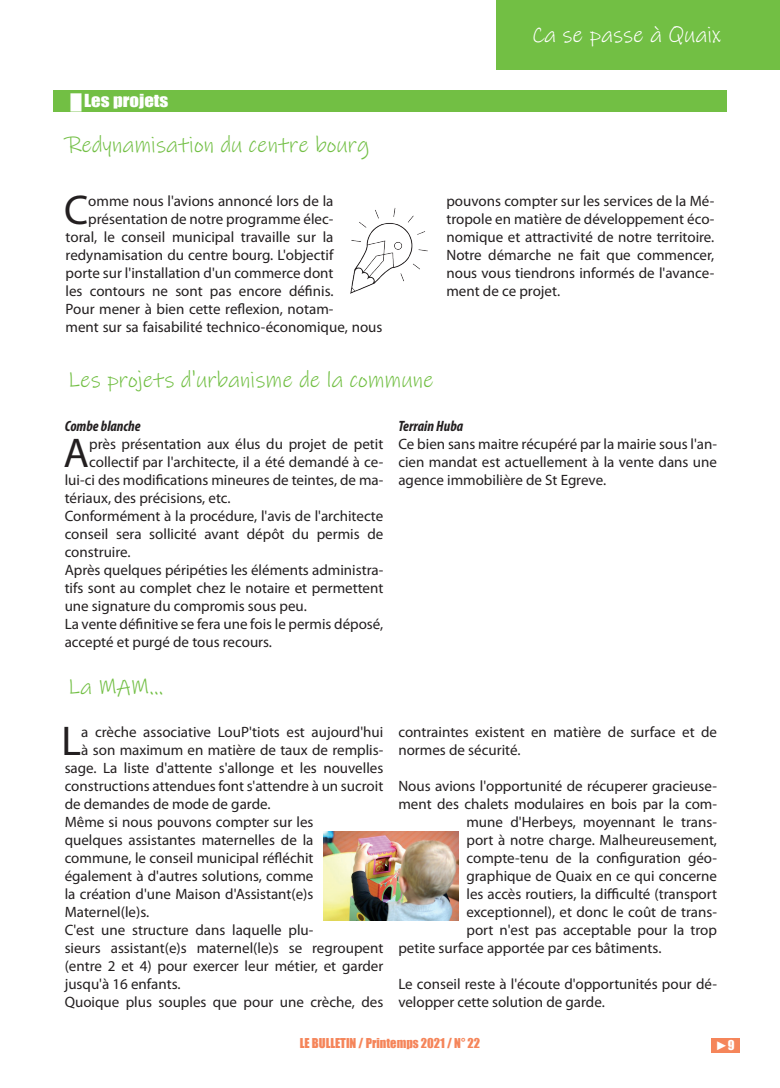
<style>
.page{position:relative;width:780px;height:1088px;background:#fff}
.page>*{position:absolute;margin:0;border:0;box-sizing:border-box;transform-origin:0 0}
.t1{font:41.75px "Myriad Pro";color:#231f20}
.t2{font:22.5px "Ink Free";color:#72bf44}
.t3{font:22.5px "Ink Free";color:#fff}
.t4{font:16.5px "Impact";color:#fff;scale:1.14 1}
.t5{font:15px/18px "Myriad Pro";color:#231f20;text-align:justify}
.t6{font:italic 700 condensed 15px "Myriad Pro";color:#231f20}
.t7{font:12.5px "Impact";color:#f5855a}
.t8{font:12.5px "Impact";color:#fff}
.s1{font-size:15px}
</style>
<div class="page">
<div style="left:53px;top:90px;width:673px;height:22px;background:#72bf44"></div>
<div style="left:710px;top:1038px;width:29px;height:14px;background:#f5855a"></div>
<img style="left:350px;top:208px;width:78px;height:86px">
<img style="left:323px;top:831px;width:135px;height:90px">
<div style="left:496px;top:0;width:284px;height:69px;background:#72bf44"></div>
<h2 class="t3" style="left:531px;top:22px;width:191px">Ca se passe à Quaix</h2>
<p class="t4" style="left:71px;top:88px;width:87px"><span class="s1">█</span> Les projets</p>
<h2 class="t2" style="left:67px;top:132px;width:303px">Redynamisation du centre bourg</h2>
<h1 class="t1" style="left:64px;top:184px;width:26px">C</h1>
<p class="t5" style="left:88px;top:192px;width:247px">omme nous l'avions annoncé lors de la</p>
<p class="t5" style="left:88px;top:210px;width:247px">présentation de notre programme élec-</p>
<p class="t5" style="left:66px;top:228px;width:269px">toral, le conseil municipal travaille sur la</p>
<p class="t5" style="left:66px;top:246px;width:269px">redynamisation du centre bourg. L'objectif</p>
<p class="t5" style="left:66px;top:264px;width:269px">porte sur l'installation d'un commerce dont</p>
<p class="t5" style="left:66px;top:282px;width:269px">les contours ne sont pas encore définis.</p>
<p class="t5" style="left:66px;top:300px;width:269px">Pour mener à bien cette reflexion, notam-</p>
<p class="t5" style="left:66px;top:318px;width:318px">ment sur sa faisabilité technico-économique, nous</p>
<h2 class="t2" style="left:67px;top:366px;width:367px">Les projets d'urbanisme de la commune</h2>
<p class="t5" style="left:446px;top:192px;width:269px">pouvons compter sur les services de la Mé&shy;tropole en matière de développement éco&shy;nomique et attractivité de notre territoire.<br>Notre démarche ne fait que commencer, nous vous tiendrons informés de l'avance&shy;ment de ce projet.</p>
<p class="t6" style="left:65px;top:417px;width:77px">Combe blanche</p>
<h1 class="t1" style="left:64px;top:428px;width:27px">A</h1>
<p class="t5" style="left:89px;top:435px;width:295px">près présentation aux élus du projet de petit</p>
<p class="t5" style="left:89px;top:453px;width:296px">collectif par l'architecte, il a été demandé à ce-</p>
<p class="t5" style="left:65px;top:471px;width:320px">lui-ci des modifications mineures de teintes, de ma-</p>
<p class="t5" style="left:65px;top:489px;width:167px">tériaux, des précisions, etc.</p>
<p class="t5" style="left:65px;top:507px;width:320px">Conformément à la procédure, l'avis de l'architecte</p>
<p class="t5" style="left:65px;top:525px;width:320px">conseil sera sollicité avant dépôt du permis de</p>
<p class="t5" style="left:65px;top:543px;width:67px">construire.</p>
<p class="t5" style="left:65px;top:561px;width:320px">Après quelques péripéties les éléments administra-</p>
<p class="t5" style="left:65px;top:579px;width:320px">tifs sont au complet chez le notaire et permettent</p>
<p class="t5" style="left:65px;top:597px;width:244px">une signature du compromis sous peu.</p>
<p class="t5" style="left:65px;top:615px;width:320px">La vente définitive se fera une fois le permis déposé,</p>
<p class="t5" style="left:65px;top:633px;width:209px">accepté et purgé de tous recours.</p>
<h2 class="t2" style="left:67px;top:673px;width:97px">La MAM...</h2>
<h1 class="t1" style="left:62px;top:715px;width:21px">L</h1>
<p class="t5" style="left:81px;top:722px;width:303px">a crèche associative LouP'tiots est aujourd'hui</p>
<p class="t5" style="left:81px;top:740px;width:303px">à son maximum en matière de taux de remplis-</p>
<p class="t5" style="left:65px;top:758px;width:320px">sage. La liste d'attente s'allonge et les nouvelles</p>
<p class="t5" style="left:65px;top:776px;width:320px">constructions attendues font s'attendre à un sucroit</p>
<p class="t5" style="left:65px;top:794px;width:207px">de demandes de mode de garde.</p>
<p class="t5" style="left:65px;top:812px;width:250px">Même si nous pouvons compter sur les</p>
<p class="t5" style="left:65px;top:830px;width:250px">quelques assistantes maternelles de la</p>
<p class="t5" style="left:65px;top:848px;width:250px">commune, le conseil municipal réfléchit</p>
<p class="t5" style="left:65px;top:866px;width:250px">également à d'autres solutions, comme</p>
<p class="t5" style="left:65px;top:884px;width:250px">la création d'une Maison d'Assistant(e)s</p>
<p class="t5" style="left:65px;top:902px;width:86px">Maternel(le)s.</p>
<p class="t5" style="left:65px;top:920px;width:250px">C'est une structure dans laquelle plu-</p>
<p class="t5" style="left:65px;top:938px;width:320px">sieurs assistant(e)s maternel(le)s se regroupent</p>
<p class="t5" style="left:65px;top:956px;width:320px">(entre 2 et 4) pour exercer leur métier, et garder</p>
<p class="t5" style="left:65px;top:974px;width:117px">jusqu'à 16 enfants.</p>
<p class="t5" style="left:65px;top:992px;width:320px">Quoique plus souples que pour une crèche, des</p>
<p class="t6" style="left:398px;top:417px;width:66px">Terrain Huba</p>
<p class="t5" style="left:398px;top:435px;width:320px">Ce bien sans maitre récupéré par la mairie sous l'an&shy;cien mandat est actuellement à la vente dans une agence immobilière de St Egreve.</p>
<p class="t5" style="left:398px;top:722px;width:320px">contraintes existent en matière de surface et de normes de sécurité.</p>
<p class="t5" style="left:398px;top:776px;width:320px">Nous avions l'opportunité de récuperer gracieuse-</p>
<p class="t5" style="left:398px;top:794px;width:320px">ment des chalets modulaires en bois par la com-</p>
<p class="t5" style="left:466px;top:812px;width:252px">mune d'Herbeys, moyennant le trans-</p>
<p class="t5" style="left:466px;top:830px;width:252px">port à notre charge. Malheureusement,</p>
<p class="t5" style="left:466px;top:848px;width:252px">compte-tenu de la configuration géo-</p>
<p class="t5" style="left:466px;top:866px;width:252px">graphique de Quaix en ce qui concerne</p>
<p class="t5" style="left:466px;top:884px;width:252px">les accès routiers, la difficulté (transport</p>
<p class="t5" style="left:466px;top:902px;width:252px">exceptionnel), et donc le coût de trans-</p>
<p class="t5" style="left:466px;top:920px;width:252px">port n'est pas acceptable pour la trop</p>
<p class="t5" style="left:398px;top:938px;width:264px">petite surface apportée par ces bâtiments.</p>
<p class="t5" style="left:398px;top:974px;width:320px">Le conseil reste à l'écoute d'opportunités pour dé&shy;velopper cette solution de garde.</p>
<p class="t7" style="left:300px;top:1033px;width:182px">LE BULLETIN / Printemps 2021 / N° 22</p>
<p class="t8" style="left:715px;top:1036px;width:21px">►9</p>
</div>
